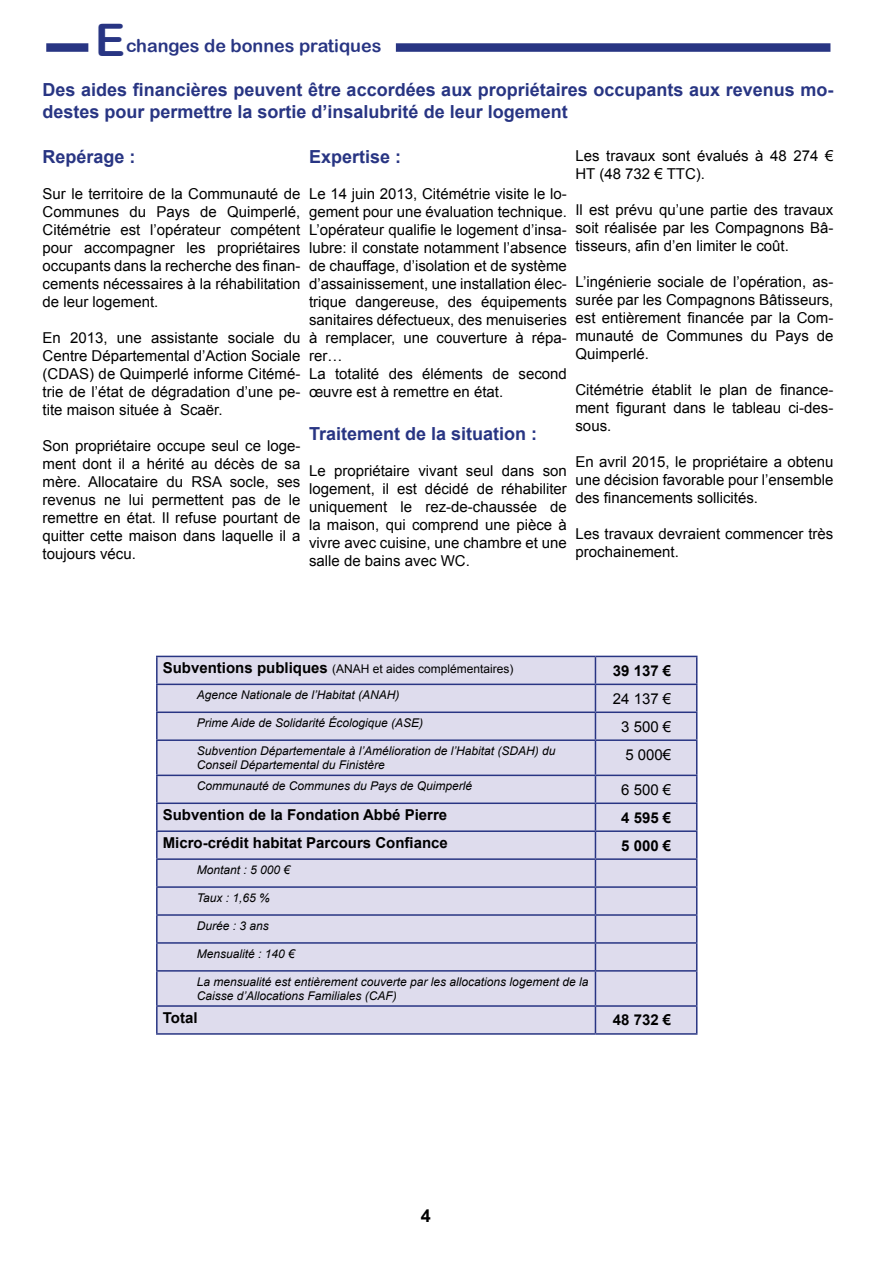
<style>
.page{position:relative;width:893px;height:1263px;background:#fff}
.page>*{position:absolute;margin:0;border:0;box-sizing:border-box;transform-origin:0 0}
.t1{font:44.85px "Arial Rounded MT Bold";color:#283583}
.t2{font:700 18px/21.6px "Arial";color:#283583}
.t3{font:18px "Arial Rounded MT Bold";color:#283583}
.t4{font:700 18px "Arial";color:#000}
.t5{font:15px/18px "Arial";color:#000;text-align:justify}
.t6{font:700 15px "Arial";color:#000}
.t7{font:italic 12px/14.4px "Arial";color:#000}
.t8{font:12px "Arial";color:#000}
.s1{font-weight:700;font-size:15px}
</style>
<div class="page">
<div style="left:46px;top:43px;width:42px;height:9px;background:#283583"></div>
<div style="left:396px;top:43px;width:434px;height:9px;background:#283583"></div>
<div style="left:158px;top:657px;width:538px;height:376px;background:#dedced"></div>
<hr style="left:156px;top:656px;width:439px;height:1px;background:#283583">
<hr style="left:156px;top:657px;width:2px;height:27px;background:#283583">
<hr style="left:595px;top:656px;width:102px;height:1px;background:#283583">
<hr style="left:156px;top:684px;width:439px;height:1px;background:#283583">
<hr style="left:156px;top:685px;width:2px;height:26px;background:#283583">
<hr style="left:595px;top:684px;width:102px;height:1px;background:#283583">
<hr style="left:156px;top:711px;width:439px;height:2px;background:#283583">
<hr style="left:156px;top:713px;width:2px;height:26px;background:#283583">
<hr style="left:595px;top:711px;width:102px;height:2px;background:#283583">
<svg style="left:595px;top:657px;width:1px;height:82px"></svg>
<svg style="left:696px;top:657px;width:1px;height:82px"></svg>
<hr style="left:156px;top:739px;width:439px;height:2px;background:#283583">
<hr style="left:156px;top:741px;width:2px;height:34px;background:#283583">
<hr style="left:595px;top:739px;width:102px;height:2px;background:#283583">
<hr style="left:595px;top:741px;width:1px;height:34px;background:#283583">
<hr style="left:696px;top:741px;width:1px;height:34px;background:#283583">
<hr style="left:156px;top:775px;width:439px;height:1px;background:#283583">
<hr style="left:156px;top:776px;width:2px;height:26px;background:#283583">
<hr style="left:595px;top:775px;width:102px;height:1px;background:#283583">
<hr style="left:156px;top:802px;width:439px;height:2px;background:#283583">
<hr style="left:156px;top:804px;width:2px;height:26px;background:#283583">
<hr style="left:595px;top:802px;width:102px;height:2px;background:#283583">
<hr style="left:156px;top:830px;width:439px;height:2px;background:#283583">
<hr style="left:156px;top:832px;width:2px;height:26px;background:#283583">
<hr style="left:595px;top:830px;width:102px;height:2px;background:#283583">
<hr style="left:156px;top:858px;width:439px;height:2px;background:#283583">
<hr style="left:156px;top:860px;width:2px;height:26px;background:#283583">
<hr style="left:595px;top:858px;width:102px;height:2px;background:#283583">
<hr style="left:156px;top:886px;width:439px;height:2px;background:#283583">
<hr style="left:156px;top:888px;width:2px;height:26px;background:#283583">
<hr style="left:595px;top:886px;width:102px;height:2px;background:#283583">
<hr style="left:156px;top:914px;width:439px;height:2px;background:#283583">
<hr style="left:156px;top:916px;width:2px;height:26px;background:#283583">
<hr style="left:595px;top:914px;width:102px;height:2px;background:#283583">
<hr style="left:156px;top:942px;width:439px;height:2px;background:#283583">
<hr style="left:156px;top:944px;width:2px;height:26px;background:#283583">
<hr style="left:595px;top:942px;width:102px;height:2px;background:#283583">
<svg style="left:595px;top:776px;width:1px;height:194px"></svg>
<svg style="left:696px;top:776px;width:1px;height:194px"></svg>
<hr style="left:156px;top:970px;width:439px;height:2px;background:#283583">
<hr style="left:156px;top:972px;width:2px;height:33px;background:#283583">
<hr style="left:595px;top:970px;width:102px;height:2px;background:#283583">
<hr style="left:595px;top:972px;width:1px;height:33px;background:#283583">
<hr style="left:696px;top:972px;width:1px;height:33px;background:#283583">
<hr style="left:156px;top:1005px;width:439px;height:2px;background:#283583">
<hr style="left:156px;top:1007px;width:2px;height:26px;background:#283583">
<hr style="left:595px;top:1005px;width:102px;height:2px;background:#283583">
<svg style="left:595px;top:1007px;width:1px;height:26px"></svg>
<svg style="left:696px;top:1007px;width:1px;height:26px"></svg>
<hr style="left:156px;top:1033px;width:439px;height:2px;background:#283583">
<hr style="left:595px;top:1033px;width:102px;height:2px;background:#283583">
<h1 class="t1" style="left:95px;top:14px;width:31px">E</h1>
<p class="t3" style="left:126px;top:35px;width:257px">changes de bonnes pratiques</p>
<p class="t2" style="left:43px;top:79px;width:792px">Des aides financières peuvent être accordées aux propriétaires occupants aux revenus mo&shy;destes pour permettre la sortie d’insalubrité de leur logement</p>
<p class="t2" style="left:43px;top:146px;width:95px">Repérage :</p>
<p class="t5" style="left:43px;top:185px;width:259px">Sur le territoire de la Communauté de Communes du Pays de Quimperlé, Citémétrie est l’opérateur compétent pour accompagner les propriétaires occupants dans la recherche des finan&shy;cements nécessaires à la réhabilitation de leur logement.</p>
<p class="t5" style="left:43px;top:329px;width:259px">En 2013, une assistante sociale du Centre Départemental d’Action Sociale (CDAS) de Quimperlé informe Citémé&shy;trie de l’état de dégradation d’une pe&shy;tite maison située à Scaër.</p>
<p class="t5" style="left:43px;top:437px;width:259px">Son propriétaire occupe seul ce loge&shy;ment dont il a hérité au décès de sa mère. Allocataire du RSA socle, ses revenus ne lui permettent pas de le remettre en état. Il refuse pourtant de quitter cette maison dans laquelle il a toujours vécu.</p>
<p class="t5" style="left:575px;top:147px;width:259px">Les travaux sont évalués à 48 274 €<br>HT (48 732 € TTC).</p>
<p class="t5" style="left:575px;top:201px;width:259px">Il est prévu qu’une partie des travaux soit réalisée par les Compagnons Bâ&shy;tisseurs, afin d’en limiter le coût.</p>
<p class="t5" style="left:575px;top:273px;width:259px">L’ingénierie sociale de l’opération, as&shy;surée par les Compagnons Bâtisseurs, est entièrement financée par la Com&shy;munauté de Communes du Pays de Quimperlé.</p>
<p class="t5" style="left:575px;top:381px;width:259px">Citémétrie établit le plan de finance&shy;ment figurant dans le tableau ci-des&shy;sous.</p>
<p class="t5" style="left:575px;top:453px;width:259px">En avril 2015, le propriétaire a obtenu une décision favorable pour l’ensemble des financements sollicités.</p>
<p class="t5" style="left:575px;top:525px;width:259px">Les travaux devraient commencer très prochainement.</p>
<p class="t2" style="left:309px;top:146px;width:94px">Expertise :</p>
<p class="t5" style="left:309px;top:185px;width:259px;text-align:left">Le 14 juin 2013, Citémétrie visite le lo&shy;gement pour une évaluation technique.<br>L’opérateur qualifie le logement d’insa&shy;lubre: il constate notamment l’absence de chauffage, d’isolation et de système d’assainissement, une installation élec&shy;trique dangereuse, des équipements sanitaires défectueux, des menuiseries à remplacer, une couverture à répa&shy;rer…<br>La totalité des éléments de second œuvre est à remettre en état.</p>
<p class="t2" style="left:309px;top:424px;width:230px">Traitement de la situation :</p>
<p class="t5" style="left:309px;top:462px;width:259px">Le propriétaire vivant seul dans son logement, il est décidé de réhabiliter uniquement le rez-de-chaussée de la maison, qui comprend une pièce à vivre avec cuisine, une chambre et une salle de bains avec WC.</p>
<p class="t8" style="left:163px;top:661px;width:352px"><span class="s1">Subventions publiques</span> (ANAH et aides complémentaires)</p>
<p class="t6" style="left:613px;top:660px;width:60px">39 137 €</p>
<p class="t7" style="left:197px;top:688px;width:204px">Agence Nationale de l’Habitat (ANAH)</p>
<p class="t5" style="left:613px;top:690px;width:60px">24 137 €</p>
<p class="t7" style="left:197px;top:716px;width:228px">Prime Aide de Solidarité Écologique (ASE)</p>
<p class="t5" style="left:621px;top:718px;width:52px">3 500 €</p>
<p class="t7" style="left:197px;top:744px;width:360px">Subvention Départementale à l’Amélioration de l’Habitat (SDAH) du<br>Conseil Départemental du Finistère</p>
<p class="t5" style="left:625px;top:745px;width:47px">5 000€</p>
<p class="t7" style="left:197px;top:779px;width:277px">Communauté de Communes du Pays de Quimperlé</p>
<p class="t5" style="left:621px;top:781px;width:52px">6 500 €</p>
<p class="t6" style="left:163px;top:805px;width:286px">Subvention de la Fondation Abbé Pierre</p>
<p class="t6" style="left:621px;top:807px;width:52px">4 595 €</p>
<p class="t6" style="left:163px;top:833px;width:287px">Micro-crédit habitat Parcours Confiance</p>
<p class="t6" style="left:621px;top:835px;width:52px">5 000 €</p>
<p class="t7" style="left:197px;top:863px;width:95px">Montant : 5 000 €</p>
<p class="t7" style="left:197px;top:890px;width:74px">Taux : 1,65 %</p>
<p class="t7" style="left:197px;top:918px;width:74px">Durée : 3 ans</p>
<p class="t7" style="left:197px;top:946px;width:100px">Mensualité : 140 €</p>
<p class="t7" style="left:197px;top:974px;width:393px">La mensualité est entièrement couverte par les allocations logement de la<br>Caisse d’Allocations Familiales (CAF)</p>
<p class="t6" style="left:163px;top:1008px;width:36px">Total</p>
<p class="t6" style="left:613px;top:1010px;width:60px">48 732 €</p>
<p class="t4" style="left:421px;top:1204px;width:12px">4</p>
</div>
